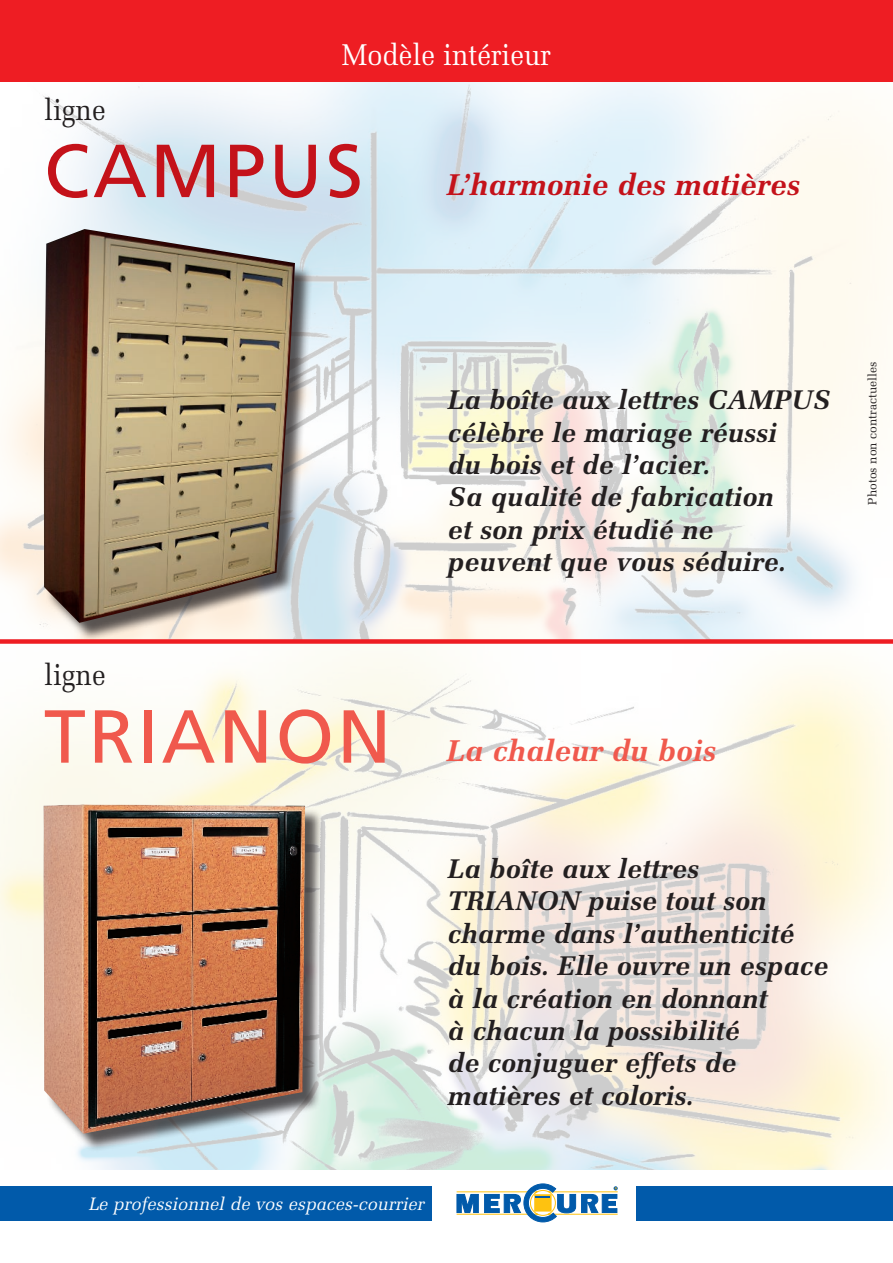
<style>
.page{position:relative;width:893px;height:1263px;background:#fff}
.page>*{position:absolute;margin:0;border:0;box-sizing:border-box;transform-origin:0 0}
.nom_produit{font:75px "Frutiger";letter-spacing:.04em;color:#f0594d}
.nom_produit-2{font:75px "Frutiger";letter-spacing:.04em;color:#c4121a}
.SOUS_TITRE{font:italic 700 30px "Melior";color:#c4121a}
.SOUS_TITRE-2{font:italic 700 30px "Melior";color:#f0594d}
.t1{font:30px "Melior";color:#fff;scale:.9 1}
.t2{font:30px "Melior";color:#231f20;scale:.9 1}
.BLOC_INTRO{font:italic 700 27px/32.4px "Melior";color:#231f20}
.t3{font:italic 18px "Melior";color:#fff}
.t4{font:12px "Melior";color:#231f20}
</style>
<div class="page">
<img style="left:0;top:82px;width:893px;height:1087px">
<div style="left:0;top:1186px;width:432px;height:34px;background:#015aaa"></div>
<svg style="left:456px;top:1183px;width:162px;height:39px"></svg>
<div style="left:636px;top:1186px;width:257px;height:34px;background:#015aaa"></div>
<div style="left:0;top:0;width:893px;height:82px;background:#ee1d23"></div>
<div style="left:46px;top:231px;width:316px;height:465px;background:#231f20;opacity:.75"></div>
<img style="left:44px;top:229px;width:251px;height:394px">
<div style="left:45px;top:806px;width:356px;height:422px;background:#231f20;opacity:.75"></div>
<img style="left:44px;top:804px;width:261px;height:330px">
<div style="left:0;top:639px;width:893px;height:5px;background:#ee1d23"></div>
<p class="t2" style="left:44px;top:92px;width:70px">ligne</p>
<p class="t1" style="left:342px;top:38px;width:234px">Modèle intérieur</p>
<p class="nom_produit-2" style="left:44px;top:127px;width:321px">CAMPUS</p>
<p class="SOUS_TITRE" style="left:447px;top:167px;width:355px">L’harmonie des matières</p>
<p class="t2" style="left:44px;top:658px;width:70px">ligne</p>
<p class="nom_produit" style="left:44px;top:692px;width:349px">TRIANON</p>
<p class="BLOC_INTRO" style="left:448px;top:384px;width:384px">La boîte aux lettres CAMPUS célèbre le mariage réussi<br>du bois et de l’acier.</p>
<p class="BLOC_INTRO" style="left:448px;top:481px;width:340px">Sa qualité de fabrication et son prix étudié ne peuvent que vous séduire.</p>
<p class="t4" style="left:865px;top:505px;width:145px;rotate:-90deg">Photos non contractuelles</p>
<p class="SOUS_TITRE-2" style="left:447px;top:732px;width:271px">La chaleur du bois</p>
<p class="BLOC_INTRO" style="left:448px;top:852px;width:382px">La boîte aux lettres<br>TRIANON puise tout son charme dans l’authenticité du bois. Elle ouvre un espace à la création en donnant<br>à chacun la possibilité<br>de conjuguer effets de matières et coloris.</p>
<p class="t3" style="left:89px;top:1193px;width:337px">Le professionnel de vos espaces-courrier</p>
</div>
